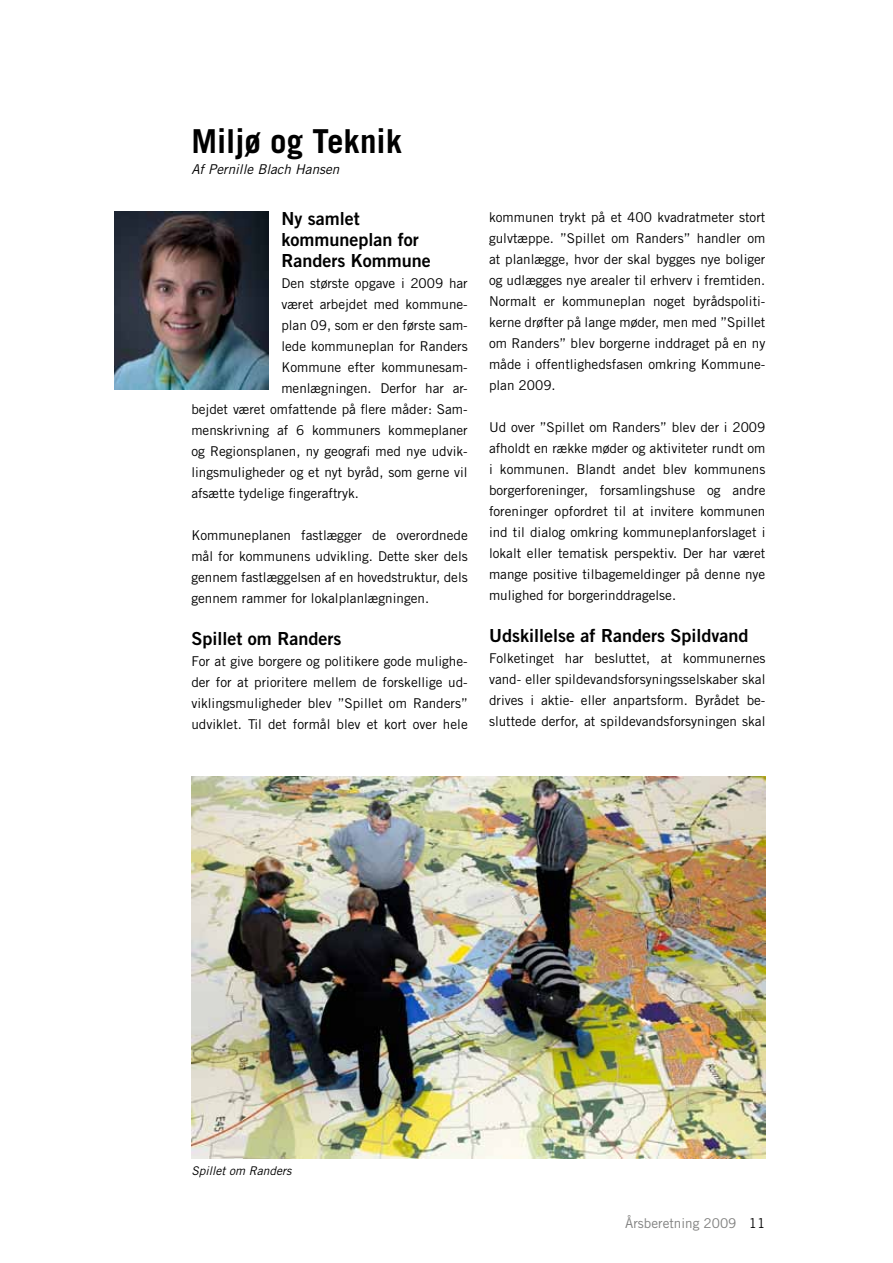
<style>
.page{position:relative;width:893px;height:1263px;background:#fff}
.page>*{position:absolute;margin:0;border:0;box-sizing:border-box;transform-origin:0 0}
.t1{font:700 33px "Trade Gothic LT";color:#000}
.t2{font:18px/21px "Trade Gothic LT Bold Two";color:#000}
.t3{font:13.5px/21px "Trade Gothic LT";color:#000;text-align:justify}
.t4{font:italic 13.5px "Trade Gothic LT";color:#000}
.t5{font:13.5px "Trade Gothic LT";color:#80807f}
.t6{font:italic 12px "Trade Gothic LT";color:#000}
.s1{color:#000}
</style>
<div class="page">
<img style="left:114px;top:212px;width:155px;height:178px">
<img style="left:191px;top:776px;width:574px;height:383px">
<h1 class="t1" style="left:191px;top:121px;width:212px">Miljø og Teknik</h1>
<p class="t4" style="left:191px;top:161px;width:150px">Af Pernille Blach Hansen</p>
<h2 class="t2" style="left:281px;top:208px;width:151px">Ny samlet kommuneplan for<br>Randers Kommune</h2>
<p class="t3" style="left:281px;top:273px;width:188px">Den største opgave i 2009 har</p>
<p class="t3" style="left:281px;top:294px;width:188px">været arbejdet med kommune-</p>
<p class="t3" style="left:281px;top:315px;width:188px">plan 09, som er den første sam-</p>
<p class="t3" style="left:281px;top:336px;width:188px">lede kommuneplan for Randers</p>
<p class="t3" style="left:281px;top:357px;width:188px">Kommune efter kommunesam-</p>
<p class="t3" style="left:281px;top:378px;width:188px">menlægningen. Derfor har ar-</p>
<p class="t3" style="left:191px;top:399px;width:278px">bejdet været omfattende på flere måder: Sam-</p>
<p class="t3" style="left:191px;top:420px;width:278px">menskrivning af 6 kommuners kommeplaner</p>
<p class="t3" style="left:191px;top:441px;width:278px">og Regionsplanen, ny geografi med nye udvik-</p>
<p class="t3" style="left:191px;top:462px;width:278px">lingsmuligheder og et nyt byråd, som gerne vil</p>
<p class="t3" style="left:191px;top:483px;width:169px">afsætte tydelige fingeraftryk.</p>
<p class="t3" style="left:191px;top:525px;width:278px">Kommuneplanen fastlægger de overordnede mål for kommunens udvikling. Dette sker dels gennem fastlæggelsen af en hovedstruktur, dels gennem rammer for lokalplanlægningen.</p>
<h2 class="t2" style="left:191px;top:628px;width:151px">Spillet om Randers</h2>
<p class="t3" style="left:191px;top:651px;width:278px">For at give borgere og politikere gode mulighe&shy;der for at prioritere mellem de forskellige ud&shy;viklingsmuligheder blev ”Spillet om Randers” udviklet. Til det formål blev et kort over hele</p>
<p class="t3" style="left:489px;top:207px;width:278px">kommunen trykt på et 400 kvadratmeter stort gulvtæppe. ”Spillet om Randers” handler om at planlægge, hvor der skal bygges nye boliger og udlægges nye arealer til erhverv i fremtiden.<br>Normalt er kommuneplan noget byrådspoliti&shy;kerne drøfter på lange møder, men med ”Spillet om Randers” blev borgerne inddraget på en ny måde i offentlighedsfasen omkring Kommune&shy;plan 2009.</p>
<p class="t3" style="left:489px;top:417px;width:278px">Ud over ”Spillet om Randers” blev der i 2009 afholdt en række møder og aktiviteter rundt om i kommunen. Blandt andet blev kommunens borgerforeninger, forsamlingshuse og andre foreninger opfordret til at invitere kommunen ind til dialog omkring kommuneplanforslaget i lokalt eller tematisk perspektiv. Der har været mange positive tilbagemeldinger på denne nye mulighed for borgerinddragelse.</p>
<h2 class="t2" style="left:489px;top:625px;width:261px">Udskillelse af Randers Spildvand</h2>
<p class="t3" style="left:489px;top:648px;width:278px">Folketinget har besluttet, at kommunernes vand- eller spildevandsforsyningsselskaber skal drives i aktie- eller anpartsform. Byrådet be&shy;sluttede derfor, at spildevandsforsyningen skal</p>
<p class="t6" style="left:191px;top:1163px;width:101px">Spillet om Randers</p>
<p class="t5" style="left:625px;top:1215px;width:142px">Årsberetning 2009 <span class="s1">11</span></p>
</div>
